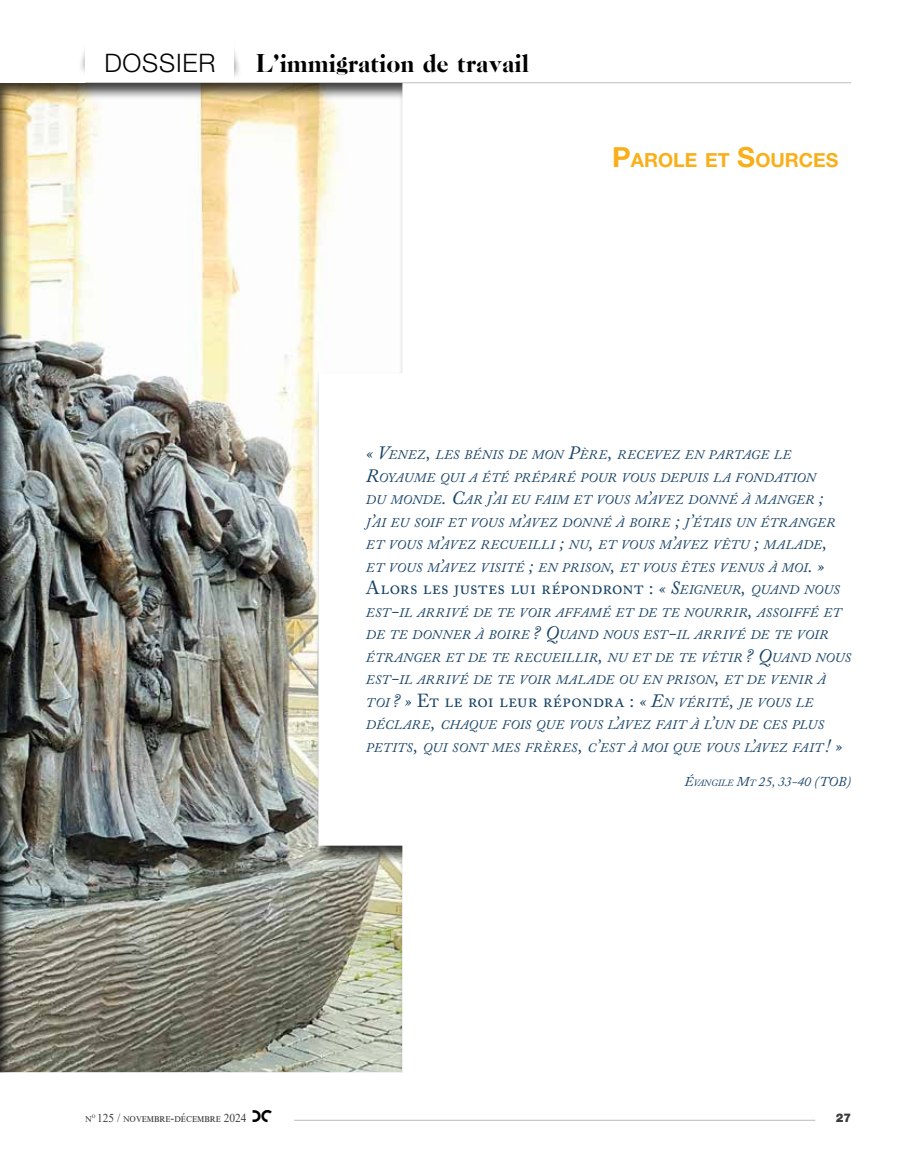
<style>
.page{position:relative;width:915px;height:1149px;background:#fff}
.page>*{position:absolute;margin:0;border:0;box-sizing:border-box;transform-origin:0 0}
.t1{font:27px "Caslon CP";color:#000}
.t2{font:300 25.5px "Helvetica Neue LT Std";letter-spacing:.03em;color:#000}
.t3{font:700 19.35px "Helvetica Neue LT Std";color:#f9af1a}
.t4{font:18.75px "Adobe Caslon Pro";letter-spacing:.01em;color:#194467}
.t5{font:italic 13.5px "Adobe Caslon Pro";color:#194467}
.t6{font:italic 13.2px/22.5px "Adobe Caslon Pro";letter-spacing:.025em;color:#194467}
.t7{font:12px "Times New Roman";color:#3c3c3b;scale:.95 1}
.t8{font:900 12px "Helvetica Neue LT Std";color:#3c3c3b;scale:.95 1}
.s1{font-size:27.75px}
.s2{font-size:18.75px}
.s3{font-style:italic}
.s4{font-style:italic;font-size:13.2px}
.s5{font-size:9.45px}
.s6{font-family:"Bifur Foundation";font-size:14.7px;color:#000}
</style>
<div class="page">
<div style="left:77px;top:0;width:45px;height:77px;background:#000;opacity:.83"></div>
<div style="left:198px;top:0;width:44px;height:81px;background:#000;opacity:.83"></div>
<div style="left:85px;top:0;width:149px;height:83px;background:#fff"></div>
<hr style="left:85px;top:82px;width:765px;height:1px;background:#bcbcbc">
<hr style="left:230px;top:1119px;width:584px;height:1px;background:#bcbcbc">
<div style="left:85px;top:1109px;width:209px;height:12px;background:#fff"></div>
<div style="left:0;top:82px;width:402px;height:990px;background:#000;opacity:.75"></div>
<h2 class="t2" style="left:104px;top:48px;width:112px">DOSSIER</h2>
<h1 class="t1" style="left:255px;top:49px;width:275px">L’immigration de travail</h1>
<h3 class="t3" style="left:612px;top:148px;width:228px"><span class="s1">P</span>AROLE ET <span class="s1">S</span>OURCES</h3>
<p class="t6" style="left:366px;top:443px;width:470px"><span class="s2">« V</span>ENEZ<span class="s2">,</span> LES BÉNIS DE MON <span class="s2">P</span>ÈRE<span class="s2">,</span> RECEVEZ EN PARTAGE LE <span class="s2">R</span>OYAUME QUI A ÉTÉ PRÉPARÉ POUR VOUS DEPUIS LA FONDATION DU MONDE<span class="s2">. C</span>AR J<span class="s2">’</span>AI EU FAIM ET VOUS M<span class="s2">’</span>AVEZ DONNÉ À MANGER <span class="s2">; </span>J<span class="s2">’</span>AI EU SOIF ET VOUS M<span class="s2">’</span>AVEZ DONNÉ À BOIRE <span class="s2">;</span> J<span class="s2">’</span>ÉTAIS UN ÉTRANGER ET VOUS M<span class="s2">’</span>AVEZ RECUEILLI <span class="s2">;</span> NU<span class="s2">,</span> ET VOUS M<span class="s2">’</span>AVEZ VÊTU <span class="s2">;</span> MALADE<span class="s2">, </span>ET VOUS M<span class="s2">’</span>AVEZ VISITÉ <span class="s2">;</span> EN PRISON<span class="s2">,</span> ET VOUS ÊTES VENUS À MOI<span class="s2">. »</span></p>
<h3 class="t4" style="left:366px;top:576px;width:475px">Alors les justes lui répondront : <span class="s3">« S</span><span class="s4">EIGNEUR</span><span class="s3">,</span> <span class="s4">QUAND NOUS</span></h3>
<p class="t6" style="left:366px;top:601px;width:486px">EST<span class="s2">-</span>IL ARRIVÉ DE TE VOIR AFFAMÉ ET DE TE NOURRIR<span class="s2">,</span> ASS OIFFÉ ET DE TE DONNER À BOIRE <span class="s2">? Q</span>UAND NOUS EST<span class="s2">-</span>IL ARRIVÉ DE TE VOIR ÉTRANGER ET DE TE RECUEILLIR<span class="s2">,</span> NU ET DE TE VÊTIR <span class="s2">? Q</span>UAND NOUS EST<span class="s2">-</span>IL ARRIVÉ DE TE VOIR MALADE OU EN PRISON<span class="s2">,</span> ET DE VENIR À</p>
<h3 class="t4" style="left:366px;top:689px;width:448px"><span class="s4">TOI</span> <span class="s3">? »</span> Et le roi leur répondra : <span class="s3">« E</span><span class="s4">N VÉRITÉ</span><span class="s3">,</span> <span class="s4">JE VOUS LE</span></h3>
<p class="t6" style="left:366px;top:713px;width:477px">DÉCLARE<span class="s2">,</span> CHAQUE FOIS QUE VOUS L<span class="s2">’</span>AVEZ FAIT À L<span class="s2">’</span>UN DE CES PLUS<br>PETITS<span class="s2">,</span> QUI SONT MES FRÈRES<span class="s2">,</span> C<span class="s2">’</span>EST À MOI QUE VOUS L<span class="s2">’</span>AVEZ FAIT <span class="s2">! »</span></p>
<p class="t5" style="left:684px;top:773px;width:145px">É<span class="s5">VANGILE</span> M<span class="s5">T</span> 25, 33-40 (TOB</p>
<p class="t5" style="left:846px;top:773px;width:6px">)</p>
<p class="t7" style="left:85px;top:1109px;width:199px">n<sup>o</sup> 125 / novembre-décembre 2024 <span class="s6">dc</span></p>
<p class="t8" style="left:835px;top:1110px;width:18px">27</p>
</div>
